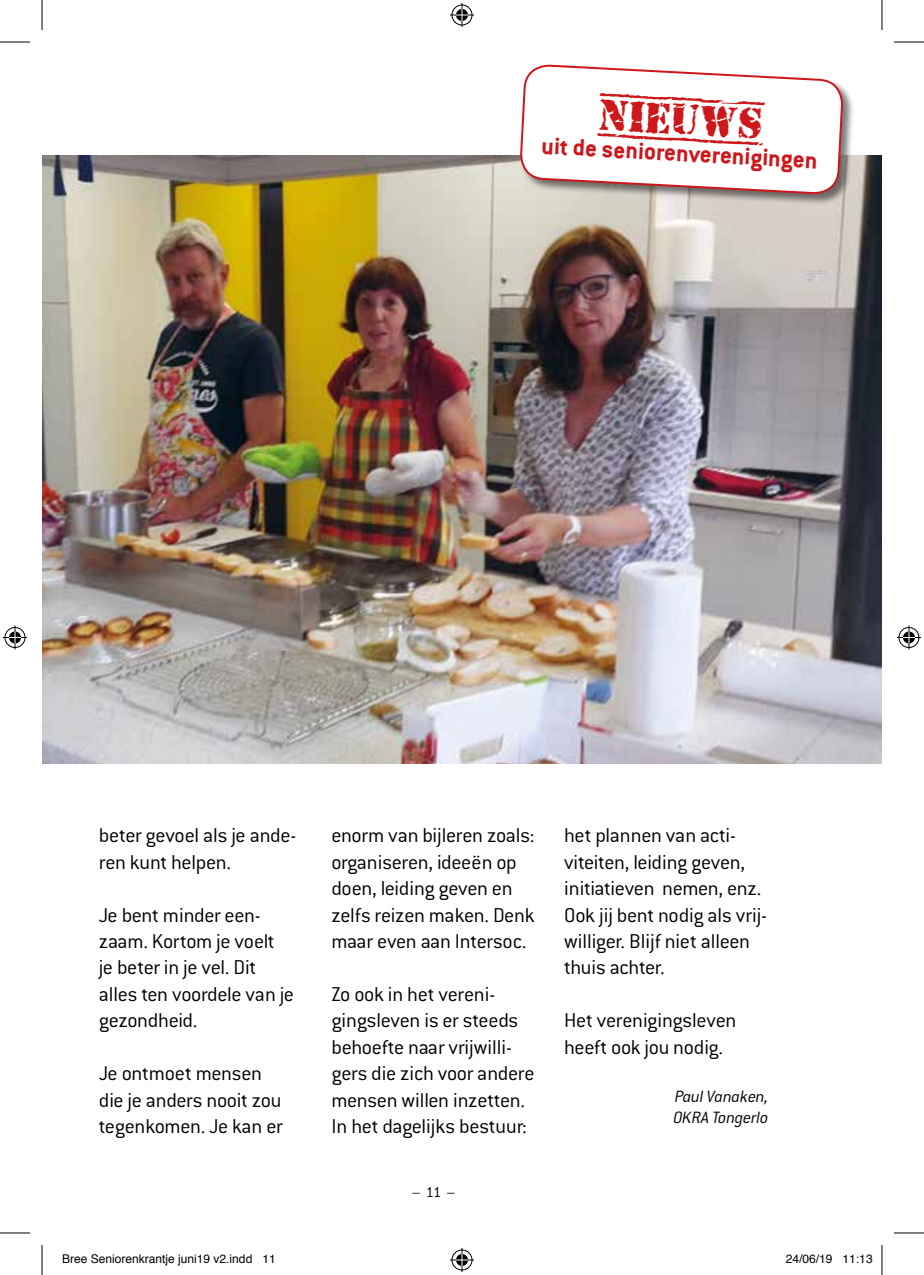
<style>
.page{position:relative;width:924px;height:1275px;background:#fff}
.page>*{position:absolute;margin:0;border:0;box-sizing:border-box;transform-origin:0 0}
.t1{font:44px "Old Stamper";color:#cd171a}
.t2{font:700 26px "Conduit ITC";color:#cd171a}
.t3{font:300 22px/26.4px "Conduit ITC";letter-spacing:-.015em;color:#000}
.t4{font:italic 300 18px/21.6px "Conduit ITC";letter-spacing:-.02em;color:#000}
.t5{font:300 16px "Conduit ITC";color:#000}
.t6{font:12px "Helvetica";color:#000}
</style>
<div class="page">
<img style="left:42px;top:155px;width:839px;height:608px">
<div style="left:519px;top:64px;width:335px;height:141px;background:#000;opacity:.5"></div>
<svg style="left:519px;top:64px;width:324px;height:131px"></svg>
<hr style="left:0;top:42px;width:30px;height:1px;background:#000">
<hr style="left:893px;top:42px;width:30px;height:1px;background:#000">
<hr style="left:0;top:1232px;width:30px;height:1px;background:#000">
<hr style="left:893px;top:1232px;width:30px;height:1px;background:#000">
<hr style="left:42px;top:0;width:1px;height:30px;background:#000">
<hr style="left:42px;top:1245px;width:1px;height:30px;background:#000">
<hr style="left:881px;top:0;width:1px;height:30px;background:#000">
<hr style="left:881px;top:1245px;width:1px;height:30px;background:#000">
<svg style="left:450px;top:3px;width:24px;height:24px"></svg>
<svg style="left:450px;top:1248px;width:24px;height:24px"></svg>
<svg style="left:3px;top:625px;width:24px;height:24px"></svg>
<svg style="left:897px;top:625px;width:23px;height:24px"></svg>
<h1 class="t1" style="left:600px;top:93px;width:165px;rotate:3deg">nieuws</h1>
<p class="t2" style="left:542px;top:130px;width:277px;rotate:3deg">uit de seniorenverenigingen</p>
<p class="t3" style="left:99px;top:822px;width:199px">beter gevoel als je ande&shy;ren kunt helpen.</p>
<p class="t3" style="left:99px;top:901px;width:197px">Je bent minder een&shy;zaam. Kortom je voelt je beter in je vel. Dit alles ten voordele van je gezondheid.</p>
<p class="t3" style="left:99px;top:1060px;width:185px">Je ontmoet mensen die je anders nooit zou tegenkomen. Je kan er</p>
<p class="t3" style="left:331px;top:822px;width:205px">enorm van bijleren zoals: organiseren, ideeën op doen, leiding geven en zelfs reizen maken. Denk maar even aan Intersoc.</p>
<p class="t3" style="left:331px;top:981px;width:204px">Zo ook in het vereni&shy;gingsleven is er steeds behoefte naar vrijwilli&shy;gers die zich voor andere mensen willen inzetten.<br>In het dagelijks bestuur:</p>
<p class="t5" style="left:412px;top:1182px;width:44px">– 11 –</p>
<p class="t3" style="left:564px;top:822px;width:204px">het plannen van acti&shy;viteiten, leiding geven, initiatieven nemen, enz.<br>Ook jij bent nodig als vrij&shy;williger. Blijf niet alleen thuis achter.</p>
<p class="t3" style="left:564px;top:1007px;width:173px">Het verenigingsleven heeft ook jou nodig.</p>
<p class="t4" style="left:673px;top:1085px;width:96px">Paul Vanaken,<br>OKRA Tongerlo</p>
<p class="t6" style="left:62px;top:1249px;width:215px">Bree Seniorenkrantje juni19 v2.indd 11</p>
<p class="t6" style="left:785px;top:1249px;width:88px">24/06/19 11:13</p>
</div>
